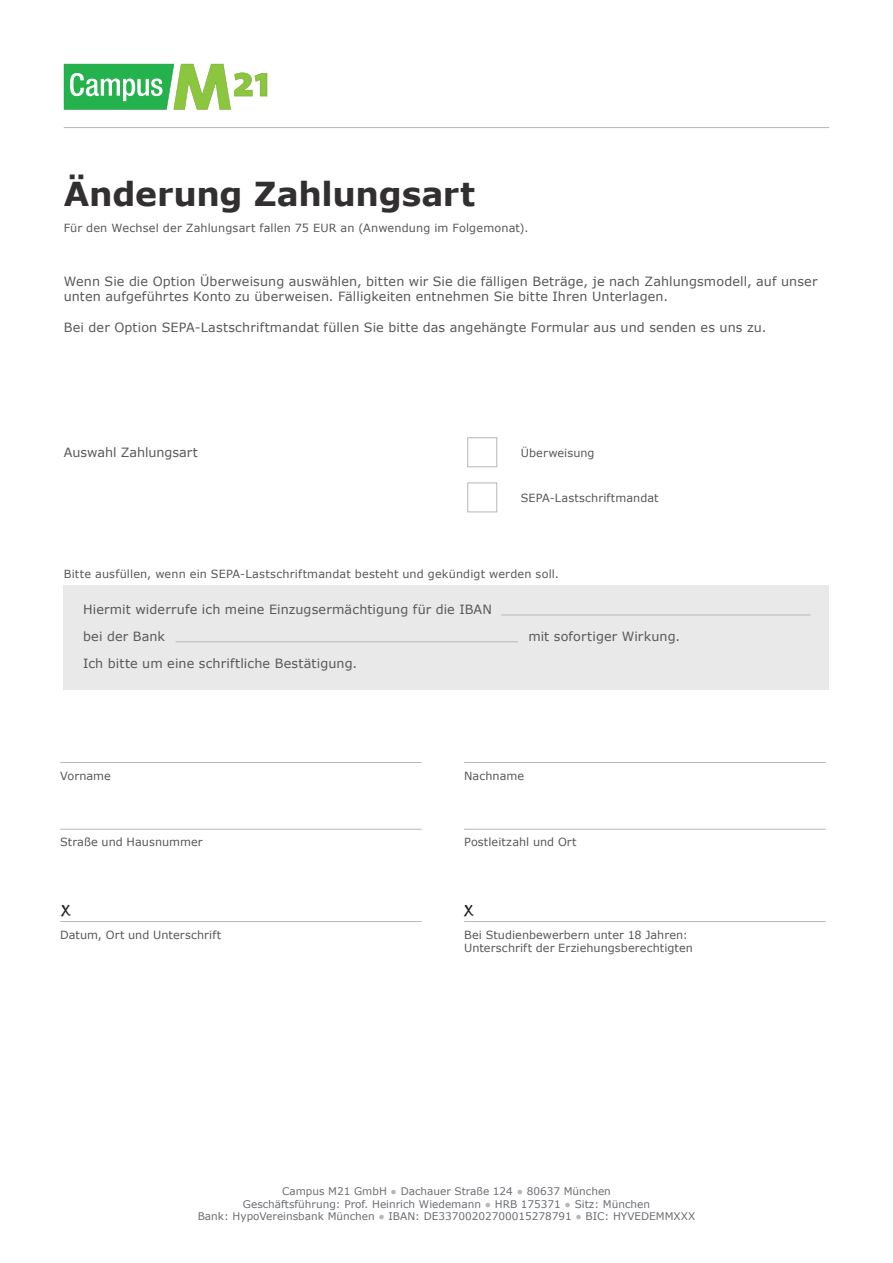
<style>
.page{position:relative;width:893px;height:1263px;background:#fff}
.page>*{position:absolute;margin:0;border:0;box-sizing:border-box;transform-origin:0 0}
.t1{font:700 33px "Verdana";letter-spacing:-.005em;color:#312f30}
.t2{font:700 12.9px "Noteworthy";color:#231f20}
.t3{font:12.75px/15.3px "Verdana";letter-spacing:.01em;color:#57585a}
.t4{font:11.25px/13.5px "Verdana";letter-spacing:.01em;color:#57585a}
.t5{font:10.5px/12.6px "Verdana";color:#6a6d72;text-align:center}
.s1{color:#b7b6b9}
</style>
<div class="page">
<svg style="left:64px;top:64px;width:203px;height:46px"></svg>
<hr style="left:64px;top:127px;width:765px;height:1px;background:#b7b6b9">
<div style="left:64px;top:585px;width:765px;height:104px;background:#e9e9ea"></div>
<div style="left:467px;top:437px;width:30px;height:30px;border:1px solid #b7b6b9"></div>
<div style="left:467px;top:482px;width:30px;height:30px;border:1px solid #b7b6b9"></div>
<hr style="left:60px;top:762px;width:362px;height:1px;background:#b7b6b9">
<hr style="left:60px;top:829px;width:362px;height:1px;background:#b7b6b9">
<hr style="left:464px;top:762px;width:362px;height:1px;background:#b7b6b9">
<hr style="left:501px;top:615px;width:309px;height:1px;background:#b7b6b9">
<hr style="left:176px;top:641px;width:342px;height:1px;background:#b7b6b9">
<hr style="left:464px;top:829px;width:362px;height:1px;background:#b7b6b9">
<hr style="left:60px;top:921px;width:362px;height:1px;background:#b7b6b9">
<hr style="left:464px;top:921px;width:362px;height:1px;background:#b7b6b9">
<p class="t1" style="left:64px;top:172px;width:413px">Änderung Zahlungsart</p>
<p class="t4" style="left:64px;top:221px;width:466px">Für den Wechsel der Zahlungsart fallen 75 EUR an (Anwendung im Folgemonat).</p>
<p class="t3" style="left:64px;top:274px;width:755px">Wenn Sie die Option Überweisung auswählen, bitten wir Sie die fälligen Beträge, je nach Zahlungsmodell, auf unser unten aufgeführtes Konto zu überweisen. Fälligkeiten entnehmen Sie bitte Ihren Unterlagen.</p>
<p class="t3" style="left:64px;top:320px;width:704px">Bei der Option SEPA-Lastschriftmandat füllen Sie bitte das angehängte Formular aus und senden es uns zu.</p>
<p class="t3" style="left:64px;top:445px;width:136px">Auswahl Zahlungsart</p>
<p class="t4" style="left:521px;top:446px;width:75px">Überweisung</p>
<p class="t4" style="left:521px;top:491px;width:139px">SEPA-Lastschriftmandat</p>
<p class="t4" style="left:64px;top:568px;width:497px">Bitte ausfüllen, wenn ein SEPA-Lastschriftmandat besteht und gekündigt werden soll.</p>
<p class="t3" style="left:83px;top:602px;width:410px">Hiermit widerrufe ich meine Einzugsermächtigung für die IBAN</p>
<p class="t3" style="left:83px;top:629px;width:84px">bei der Bank</p>
<p class="t3" style="left:528px;top:629px;width:153px">mit sofortiger Wirkung.</p>
<p class="t3" style="left:83px;top:656px;width:275px">Ich bitte um eine schriftliche Bestätigung.</p>
<p class="t4" style="left:60px;top:769px;width:52px">Vorname</p>
<p class="t4" style="left:60px;top:836px;width:144px">Straße und Hausnummer</p>
<p class="t4" style="left:464px;top:769px;width:61px">Nachname</p>
<p class="t4" style="left:464px;top:836px;width:114px">Postleitzahl und Ort</p>
<p class="t2" style="left:61px;top:899px;width:10px">X</p>
<p class="t2" style="left:464px;top:899px;width:10px">X</p>
<p class="t4" style="left:60px;top:928px;width:163px">Datum, Ort und Unterschrift</p>
<p class="t4" style="left:464px;top:928px;width:230px">Bei Studienbewerbern unter 18 Jahren:<br>Unterschrift der Erziehungsberechtigten</p>
<p class="t5" style="left:198px;top:1185px;width:499px">Campus M21 GmbH <span class="s1">●</span> Dachauer Straße 124 <span class="s1">●</span> 80637 München<br>Geschäftsführung: Prof. Heinrich Wiedemann <span class="s1">●</span> HRB 175371 <span class="s1">●</span> Sitz: München<br>Bank: HypoVereinsbank München <span class="s1">●</span> IBAN: DE33700202700015278791 <span class="s1">●</span> BIC: HYVEDEMMXXX</p>
</div>
